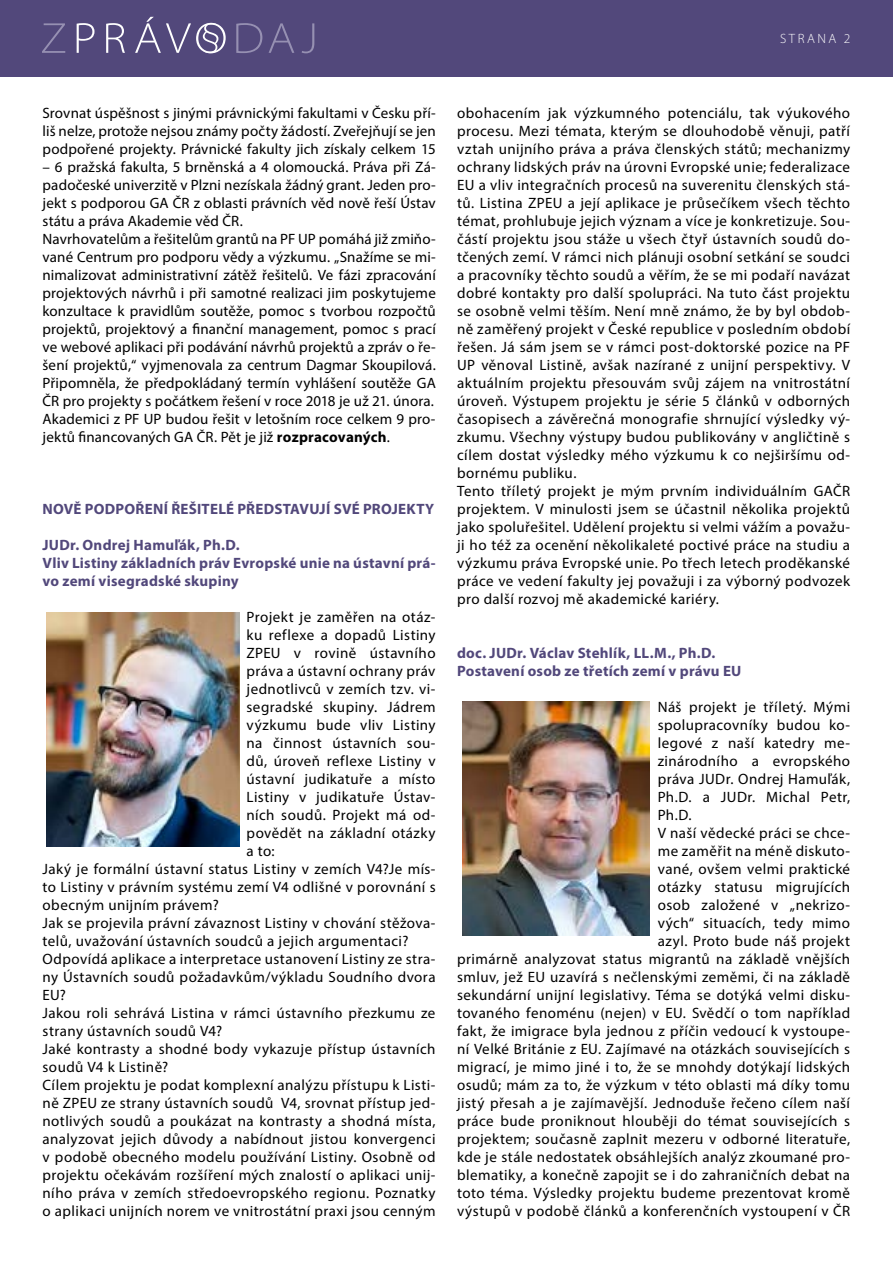
<style>
.page{position:relative;width:893px;height:1263px;background:#fff}
.page>*{position:absolute;margin:0;border:0;box-sizing:border-box;transform-origin:0 0}
.t1{font:15px/18px "Myriad Pro";letter-spacing:.03em;color:#000;text-align:justify}
.t2{font:15px/18px "Myriad Pro";letter-spacing:.01em;color:#000}
.t3{font:700 15px/18px "Myriad Pro";letter-spacing:.015em;color:#52487b}
.t4{font:300 13.5px "Myriad Pro";letter-spacing:.195em;color:#fff}
.s1{font-weight:700}
</style>
<div class="page">
<div style="left:0;top:0;width:893px;height:77px;background:#52487b"></div>
<svg style="left:236px;top:23px;width:78px;height:30px"></svg>
<svg style="left:42px;top:23px;width:23px;height:30px"></svg>
<svg style="left:77px;top:17px;width:149px;height:36px"></svg>
<img style="left:47px;top:612px;width:192px;height:234px">
<img style="left:462px;top:702px;width:187px;height:233px">
<p class="t4" style="left:780px;top:31px;width:72px">STRANA 2</p>
<p class="t1" style="left:43px;top:103px;width:395px">Srovnat úspěšnost s jinými právnickými fakultami v Česku pří&shy;liš nelze, protože nejsou známy počty žádostí. Zveřejňují se jen podpořené projekty. Právnické fakulty jich získaly celkem 15</p>
<p class="t2" style="left:43px;top:157px;width:395px">– 6 pražská fakulta, 5 brněnská a 4 olomoucká. Práva při Zá&shy;padočeské univerzitě v Plzni nezískala žádný grant. Jeden pro&shy;jekt s podporou GA ČR z oblasti právních věd nově řeší Ústav státu a práva Akademie věd ČR.<br>Navrhovatelům a řešitelům grantů na PF UP pomáhá již zmiňo&shy;vané Centrum pro podporu vědy a výzkumu. „Snažíme se mi&shy;nimalizovat administrativní zátěž řešitelů. Ve fázi zpracování projektových návrhů i při samotné realizaci jim poskytujeme konzultace k pravidlům soutěže, pomoc s tvorbou rozpočtů projektů, projektový a finanční management, pomoc s prací ve webové aplikaci při podávání návrhů projektů a zpráv o ře&shy;šení projektů,“ vyjmenovala za centrum Dagmar Skoupilová.<br>Připomněla, že předpokládaný termín vyhlášení soutěže GA ČR pro projekty s počátkem řešení v roce 2018 je už 21. února.<br>Akademici z PF UP budou řešit v letošním roce celkem 9 pro&shy;jektů financovaných GA ČR. Pět je již <span class="s1">rozpracovaných</span>.</p>
<p class="t3" style="left:43px;top:499px;width:393px">NOVĚ PODPOŘENÍ ŘEŠITELÉ PŘEDSTAVUJÍ SVÉ PROJEKTY</p>
<p class="t3" style="left:43px;top:535px;width:395px">JUDr. Ondrej Hamuľák, Ph.D.<br>Vliv Listiny základních práv Evropské unie na ústavní prá&shy;vo zemí visegradské skupiny</p>
<p class="t1" style="left:247px;top:607px;width:190px">Projekt je zaměřen na otáz-</p>
<p class="t1" style="left:247px;top:625px;width:191px">ku reflexe a dopadů Listiny</p>
<p class="t1" style="left:247px;top:643px;width:191px">ZPEU v rovině ústavního</p>
<p class="t1" style="left:247px;top:661px;width:190px">práva a ústavní ochrany práv</p>
<p class="t1" style="left:247px;top:679px;width:190px">jednotlivců v zemích tzv. vi-</p>
<p class="t1" style="left:247px;top:697px;width:190px">segradské skupiny. Jádrem</p>
<p class="t1" style="left:247px;top:715px;width:190px">výzkumu bude vliv Listiny</p>
<p class="t1" style="left:247px;top:733px;width:190px">na činnost ústavních sou-</p>
<p class="t1" style="left:247px;top:751px;width:190px">dů, úroveň reflexe Listiny v</p>
<p class="t1" style="left:247px;top:769px;width:191px">ústavní judikatuře a místo</p>
<p class="t1" style="left:247px;top:787px;width:190px">Listiny v judikatuře Ústav-</p>
<p class="t1" style="left:247px;top:805px;width:190px">ních soudů. Projekt má od-</p>
<p class="t1" style="left:247px;top:823px;width:191px">povědět na základní otázky</p>
<p class="t1" style="left:247px;top:841px;width:30px">a to:</p>
<p class="t1" style="left:43px;top:859px;width:394px">Jaký je formální ústavní status Listiny v zemích V4?Je mís-</p>
<p class="t1" style="left:43px;top:877px;width:395px">to Listiny v právním systému zemí V4 odlišné v porovnání s</p>
<p class="t1" style="left:43px;top:895px;width:178px">obecným unijním právem?</p>
<p class="t1" style="left:43px;top:913px;width:394px">Jak se projevila právní závaznost Listiny v chování stěžova-</p>
<p class="t1" style="left:43px;top:931px;width:367px">telů, uvažování ústavních soudců a jejich argumentaci?</p>
<p class="t1" style="left:43px;top:949px;width:394px">Odpovídá aplikace a interpretace ustanovení Listiny ze stra-</p>
<p class="t1" style="left:43px;top:967px;width:395px">ny Ústavních soudů požadavkům/výkladu Soudního dvora</p>
<p class="t1" style="left:43px;top:985px;width:25px">EU?</p>
<p class="t1" style="left:43px;top:1003px;width:394px">Jakou roli sehrává Listina v rámci ústavního přezkumu ze</p>
<p class="t1" style="left:43px;top:1021px;width:181px">strany ústavních soudů V4?</p>
<p class="t1" style="left:43px;top:1039px;width:394px">Jaké kontrasty a shodné body vykazuje přístup ústavních</p>
<p class="t1" style="left:43px;top:1057px;width:127px">soudů V4 k Listině?</p>
<p class="t1" style="left:43px;top:1075px;width:394px">Cílem projektu je podat komplexní analýzu přístupu k Listi-</p>
<p class="t1" style="left:43px;top:1093px;width:394px">ně ZPEU ze strany ústavních soudů V4, srovnat přístup jed-</p>
<p class="t1" style="left:43px;top:1111px;width:395px">notlivých soudů a poukázat na kontrasty a shodná místa,</p>
<p class="t1" style="left:43px;top:1129px;width:395px">analyzovat jejich důvody a nabídnout jistou konvergenci</p>
<p class="t1" style="left:43px;top:1147px;width:394px">v podobě obecného modelu používání Listiny. Osobně od</p>
<p class="t1" style="left:43px;top:1165px;width:394px">projektu očekávám rozšíření mých znalostí o aplikaci unij-</p>
<p class="t1" style="left:43px;top:1183px;width:394px">ního práva v zemích středoevropského regionu. Poznatky</p>
<p class="t1" style="left:43px;top:1201px;width:394px">o aplikaci unijních norem ve vnitrostátní praxi jsou cenným</p>
<p class="t1" style="left:457px;top:103px;width:395px;text-align:left">obohacením jak výzkumného potenciálu, tak výukového procesu. Mezi témata, kterým se dlouhodobě věnuji, patří vztah unijního práva a práva členských států; mechanizmy ochrany lidských práv na úrovni Evropské unie; federalizace EU a vliv integračních procesů na suverenitu členských stá&shy;tů. Listina ZPEU a její aplikace je průsečíkem všech těchto témat, prohlubuje jejich význam a více je konkretizuje. Sou&shy;částí projektu jsou stáže u všech čtyř ústavních soudů do&shy;tčených zemí. V rámci nich plánuji osobní setkání se soudci a pracovníky těchto soudů a věřím, že se mi podaří navázat dobré kontakty pro další spolupráci. Na tuto část projektu se osobně velmi těším. Není mně známo, že by byl obdob&shy;ně zaměřený projekt v České republice v posledním období řešen. Já sám jsem se v rámci post-doktorské pozice na PF UP věnoval Listině, avšak nazírané z unijní perspektivy. V aktuálním projektu přesouvám svůj zájem na vnitrostátní úroveň. Výstupem projektu je série 5 článků v odborných časopisech a závěrečná monografie shrnující výsledky vý&shy;zkumu. Všechny výstupy budou publikovány v angličtině s cílem dostat výsledky mého výzkumu k co nejširšímu od&shy;bornému publiku.<br>Tento tříletý projekt je mým prvním individuálním GAČR projektem. V minulosti jsem se účastnil několika projektů jako spoluřešitel. Udělení projektu si velmi vážím a považu&shy;ji ho též za ocenění několikaleté poctivé práce na studiu a výzkumu práva Evropské unie. Po třech letech proděkanské práce ve vedení fakulty jej považuji i za výborný podvozek pro další rozvoj mě akademické kariéry.</p>
<p class="t3" style="left:457px;top:643px;width:286px">doc. JUDr. Václav Stehlík, LL.M., Ph.D.<br>Postavení osob ze třetích zemí v právu EU</p>
<p class="t1" style="left:658px;top:697px;width:194px">Náš projekt je tříletý. Mými</p>
<p class="t1" style="left:658px;top:715px;width:194px">spolupracovníky budou ko-</p>
<p class="t1" style="left:658px;top:733px;width:194px">legové z naší katedry me-</p>
<p class="t1" style="left:658px;top:751px;width:194px">zinárodního a evropského</p>
<p class="t1" style="left:658px;top:769px;width:194px">práva JUDr. Ondrej Hamuľák,</p>
<p class="t1" style="left:658px;top:787px;width:194px">Ph.D. a JUDr. Michal Petr,</p>
<p class="t1" style="left:658px;top:805px;width:36px">Ph.D.</p>
<p class="t1" style="left:658px;top:823px;width:194px">V naší vědecké práci se chce-</p>
<p class="t1" style="left:658px;top:841px;width:194px">me zaměřit na méně diskuto-</p>
<p class="t1" style="left:658px;top:859px;width:194px">vané, ovšem velmi praktické</p>
<p class="t1" style="left:658px;top:877px;width:194px">otázky statusu migrujících</p>
<p class="t1" style="left:658px;top:895px;width:194px">osob založené v „nekrizo-</p>
<p class="t1" style="left:658px;top:913px;width:194px">vých“ situacích, tedy mimo</p>
<p class="t1" style="left:658px;top:931px;width:194px">azyl. Proto bude náš projekt</p>
<p class="t1" style="left:457px;top:949px;width:395px">primárně analyzovat status migrantů na základě vnějších</p>
<p class="t1" style="left:457px;top:967px;width:394px">smluv, jež EU uzavírá s nečlenskými zeměmi, či na základě</p>
<p class="t1" style="left:457px;top:985px;width:394px">sekundární unijní legislativy. Téma se dotýká velmi disku-</p>
<p class="t1" style="left:457px;top:1003px;width:395px">tovaného fenoménu (nejen) v EU. Svědčí o tom například</p>
<p class="t1" style="left:457px;top:1021px;width:394px">fakt, že imigrace byla jednou z příčin vedoucí k vystoupe-</p>
<p class="t1" style="left:457px;top:1039px;width:394px">ní Velké Británie z EU. Zajímavé na otázkách souvisejících s</p>
<p class="t1" style="left:457px;top:1057px;width:395px">migrací, je mimo jiné i to, že se mnohdy dotýkají lidských</p>
<p class="t1" style="left:457px;top:1075px;width:395px">osudů; mám za to, že výzkum v této oblasti má díky tomu</p>
<p class="t1" style="left:457px;top:1093px;width:394px">jistý přesah a je zajímavější. Jednoduše řečeno cílem naší</p>
<p class="t1" style="left:457px;top:1111px;width:395px">práce bude proniknout hlouběji do témat souvisejících s</p>
<p class="t1" style="left:457px;top:1129px;width:394px">projektem; současně zaplnit mezeru v odborné literatuře,</p>
<p class="t1" style="left:457px;top:1147px;width:394px">kde je stále nedostatek obsáhlejších analýz zkoumané pro-</p>
<p class="t1" style="left:457px;top:1165px;width:395px">blematiky, a konečně zapojit se i do zahraničních debat na</p>
<p class="t1" style="left:457px;top:1183px;width:394px">toto téma. Výsledky projektu budeme prezentovat kromě</p>
<p class="t1" style="left:457px;top:1201px;width:395px">výstupů v podobě článků a konferenčních vystoupení v ČR</p>
</div>
